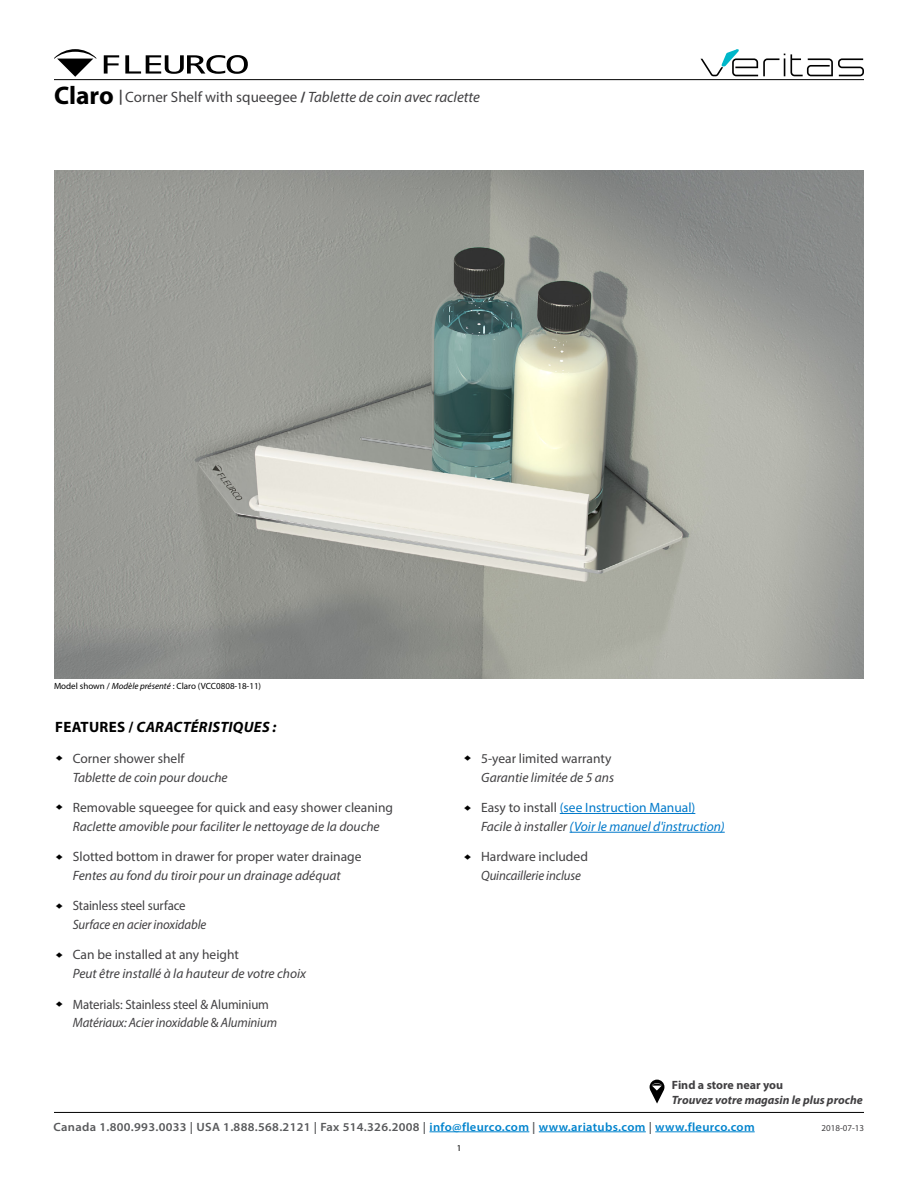
<style>
.page{position:relative;width:918px;height:1188px;background:#fff}
.page>*{position:absolute;margin:0;border:0;box-sizing:border-box;transform-origin:0 0}
.t1{font:italic 15px "Myriad Pro";color:#414042}
.t2{font:italic 700 15px "Myriad Pro";letter-spacing:.02em;color:#000}
.t3{font:italic 13.5px "Myriad Pro";color:#414042}
.t4{font:13.5px "Myriad Pro";color:#414042}
.t5{font:13.5px/18.8px "Myriad Pro";color:#414042;scale:.95 1}
.t6{font:italic 13.5px/18.8px "Myriad Pro";color:#0079ca}
.t7{font:italic 13.5px "Myriad Pro";color:#414042;scale:.95 1}
.t8{font:600 12px "Myriad Pro";letter-spacing:.025em;color:#58595b;scale:1.05 1}
.t9{font:italic 700 12px "Myriad Pro";color:#414042}
.t10{font:700 12px "Myriad Pro";color:#414042}
.t11{font:10.8px "Arial";color:#000;scale:1.11 1}
.t12{font:9px "Myriad Pro";color:#000}
.t13{font:9px "Myriad Pro";color:#414042}
.s1{font-weight:700;font-style:normal;font-size:25.5px;color:#000}
.s2{font-weight:700}
.s3{font-style:normal}
.s4{font-weight:700;font-style:normal}
.s5{font-style:italic}
.s6{font-style:normal;color:#414042}
.s7{color:#414042}
.s8{color:#0083cd}
</style>
<div class="page">
<hr style="left:54px;top:1112px;width:810px;height:1px;background:#000">
<hr style="left:429px;top:1132px;width:100px;height:1px;background:#0083cd">
<hr style="left:539px;top:1132px;width:107px;height:1px;background:#0083cd">
<hr style="left:655px;top:1132px;width:100px;height:1px;background:#0083cd">
<hr style="left:54px;top:79px;width:810px;height:1px;background:#000">
<svg style="left:104px;top:55px;width:15px;height:19px"></svg>
<svg style="left:125px;top:55px;width:123px;height:19px"></svg>
<svg style="left:54px;top:49px;width:42px;height:28px"></svg>
<svg style="left:701px;top:49px;width:163px;height:27px"></svg>
<img style="left:54px;top:171px;width:810px;height:507px">
<hr style="left:560px;top:813px;width:135px;height:1px;background:#0079ca">
<hr style="left:570px;top:832px;width:155px;height:1px;background:#0079ca">
<svg style="left:650px;top:1080px;width:14px;height:24px"></svg>
<p class="t1" style="left:54px;top:88px;width:427px"><span class="s1">Claro</span> <span class="s2">|</span> <span class="s3">Corner Shelf with squeegee</span> <span class="s4">/</span> Tablette de coin avec raclette</p>
<p class="t12" style="left:54px;top:680px;width:209px">Model shown / <span class="s5">Modèle présenté</span> : Claro (VCC0808-18-11)</p>
<p class="t2" style="left:55px;top:717px;width:223px"><span class="s3">FEATURES /</span> CARACTÉRISTIQUES :</p>
<p class="t4" style="left:73px;top:750px;width:113px">Corner shower shelf</p>
<p class="t3" style="left:73px;top:769px;width:157px">Tablette de coin pour douche</p>
<p class="t11" style="left:67px;top:755px;width:7px;rotate:90deg">♦</p>
<p class="t11" style="left:67px;top:804px;width:7px;rotate:90deg">♦</p>
<p class="t11" style="left:67px;top:854px;width:7px;rotate:90deg">♦</p>
<p class="t4" style="left:73px;top:799px;width:322px">Removable squeegee for quick and easy shower cleaning</p>
<p class="t3" style="left:73px;top:818px;width:308px">Raclette amovible pour faciliter le nettoyage de la douche</p>
<p class="t4" style="left:73px;top:848px;width:290px">Slotted bottom in drawer for proper water drainage</p>
<p class="t3" style="left:73px;top:867px;width:269px">Fentes au fond du tiroir pour un drainage adéquat</p>
<p class="t11" style="left:67px;top:903px;width:7px;rotate:90deg">♦</p>
<p class="t5" style="left:73px;top:896px;width:120px">Stainless steel surface</p>
<p class="t7" style="left:73px;top:916px;width:142px">Surface en acier inoxidable</p>
<p class="t11" style="left:67px;top:952px;width:7px;rotate:90deg">♦</p>
<p class="t4" style="left:73px;top:947px;width:168px">Can be installed at any height</p>
<p class="t3" style="left:73px;top:965px;width:235px">Peut être installé à la hauteur de votre choix</p>
<p class="t11" style="left:67px;top:1001px;width:7px;rotate:90deg">♦</p>
<p class="t5" style="left:73px;top:995px;width:217px">Materials: Stainless steel &amp; Aluminium<br><span class="s5">Matériaux: Acier inoxidable</span> &amp; <span class="s5">Aluminium</span></p>
<p class="t11" style="left:476px;top:755px;width:7px;rotate:90deg">♦</p>
<p class="t4" style="left:481px;top:750px;width:132px">5-year limited warranty</p>
<p class="t3" style="left:481px;top:769px;width:134px">Garantie limitée de 5 ans</p>
<p class="t11" style="left:476px;top:805px;width:7px;rotate:90deg">♦</p>
<p class="t6" style="left:481px;top:798px;width:245px"><span class="s6">Easy to install</span> <span class="s3">(see Instruction Manual)<br></span><span class="s7">Facile à installer</span> (Voir le manuel d'instruction)</p>
<p class="t11" style="left:476px;top:854px;width:7px;rotate:90deg">♦</p>
<p class="t4" style="left:481px;top:848px;width:108px">Hardware included</p>
<p class="t7" style="left:481px;top:867px;width:107px">Quincaillerie incluse</p>
<p class="t10" style="left:672px;top:1078px;width:113px">Find a store near you</p>
<p class="t9" style="left:672px;top:1092px;width:192px">Trouvez votre magasin le plus proche</p>
<p class="t8" style="left:54px;top:1119px;width:669px">Canada 1.800.993.0033 | USA 1.888.568.2121 | Fax 514.326.2008 | <span class="s8">info@fleurco.com</span> | <span class="s8">www.ariatubs.com</span> | <span class="s8">www.fleurco.com</span></p>
<p class="t13" style="left:822px;top:1122px;width:44px">2018-07-13</p>
<p class="t12" style="left:457px;top:1142px;width:6px">1</p>
</div>
